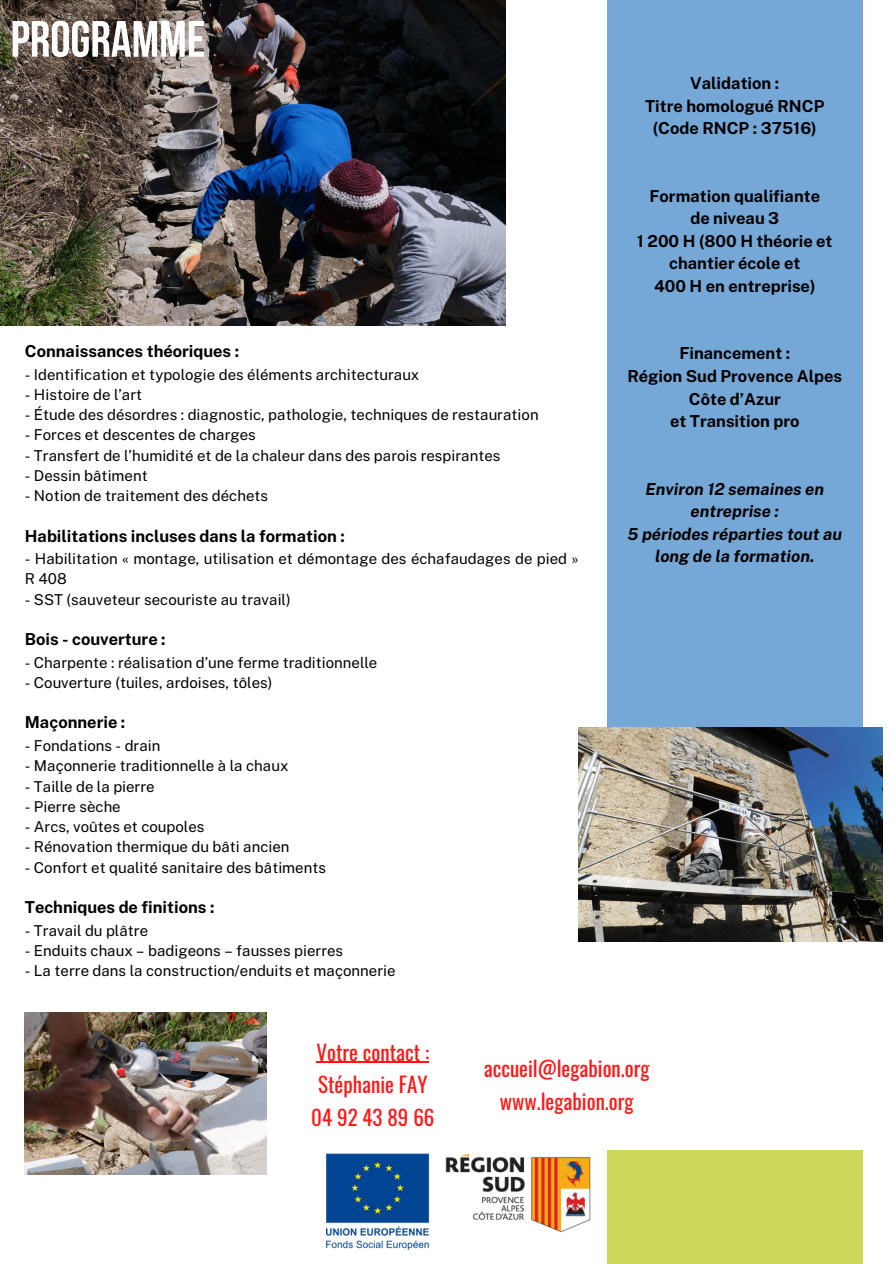
<style>
.page{position:relative;width:894px;height:1264px;background:#fff}
.page>*{position:absolute;margin:0;border:0;box-sizing:border-box;transform-origin:0 0}
.t1{font:51px "Bebas Neue Cyrillic";color:#fff}
.t2{font:21px/32.7px "Oswald";color:#ff1616;text-align:center}
.t3{font:700 16.5px/22.5px "Public Sans";color:#000;text-align:center}
.t4{font:italic 700 16.5px/22.5px "Public Sans";color:#000;text-align:center}
.t5{font:15px/20.2px "Public Sans";color:#000}
</style>
<div class="page">
<img style="left:0;top:0;width:505px;height:325px">
<div style="left:606px;top:0;width:256px;height:941px;background:#75a7d7"></div>
<img style="left:25px;top:1012px;width:242px;height:162px">
<img style="left:578px;top:727px;width:304px;height:214px">
<div style="left:606px;top:1150px;width:256px;height:113px;background:#cdd75a"></div>
<img style="left:326px;top:1153px;width:265px;height:96px">
<hr style="left:316px;top:1061px;width:113px;height:1px;background:#ff1616">
<h2 class="t1" style="left:11px;top:18px;width:196px">PROGRAMME</h2>
<p class="t3" style="left:25px;top:340px;width:216px">Connaissances théoriques :</p>
<p class="t5" style="left:25px;top:364px;width:396px">- Identification et typologie des éléments architecturaux</p>
<p class="t5" style="left:25px;top:384px;width:119px">- Histoire de l’art</p>
<p class="t5" style="left:25px;top:404px;width:515px">- Étude des désordres : diagnostic, pathologie, techniques de restauration</p>
<p class="t5" style="left:25px;top:425px;width:232px">- Forces et descentes de charges</p>
<p class="t5" style="left:25px;top:445px;width:477px">- Transfert de l’humidité et de la chaleur dans des parois respirantes</p>
<p class="t5" style="left:25px;top:465px;width:124px">- Dessin bâtiment</p>
<p class="t5" style="left:25px;top:485px;width:245px">- Notion de traitement des déchets</p>
<p class="t3" style="left:25px;top:524px;width:321px">Habilitations incluses dans la formation :</p>
<p class="t5" style="left:25px;top:548px;width:555px">- Habilitation « montage, utilisation et démontage des échafaudages de pied »<br>R 408</p>
<p class="t5" style="left:25px;top:589px;width:267px">- SST (sauveteur secouriste au travail)</p>
<p class="t3" style="left:25px;top:628px;width:142px">Bois - couverture :</p>
<p class="t5" style="left:25px;top:652px;width:354px">- Charpente : réalisation d’une ferme traditionnelle</p>
<p class="t5" style="left:25px;top:672px;width:249px">- Couverture (tuiles, ardoises, tôles)</p>
<p class="t3" style="left:25px;top:711px;width:102px">Maçonnerie :</p>
<p class="t5" style="left:25px;top:735px;width:137px">- Fondations - drain</p>
<p class="t5" style="left:25px;top:755px;width:265px">- Maçonnerie traditionnelle à la chaux</p>
<p class="t5" style="left:25px;top:776px;width:131px">- Taille de la pierre</p>
<p class="t5" style="left:25px;top:796px;width:97px">- Pierre sèche</p>
<p class="t5" style="left:25px;top:816px;width:181px">- Arcs, voûtes et coupoles</p>
<p class="t5" style="left:25px;top:836px;width:266px">- Rénovation thermique du bâti ancien</p>
<p class="t5" style="left:25px;top:857px;width:303px">- Confort et qualité sanitaire des bâtiments</p>
<p class="t3" style="left:25px;top:895px;width:191px">Techniques de finitions :</p>
<p class="t5" style="left:25px;top:920px;width:125px">- Travail du plâtre</p>
<h3 class="t5" style="left:25px;top:940px;width:320px">- Enduits chaux – badigeons – fausses pierres</h3>
<h3 class="t5" style="left:25px;top:960px;width:372px">- La terre dans la construction/enduits et maçonnerie</h3>
<h3 class="t3" style="left:645px;top:72px;width:181px">Validation :<br>Titre homologué RNCP (Code RNCP : 37516)</h3>
<h3 class="t3" style="left:636px;top:185px;width:197px">Formation qualifiante<br>de niveau 3<br>1 200 H (800 H théorie et chantier école et<br>400 H en entreprise)</h3>
<p class="t3" style="left:627px;top:342px;width:216px">Financement :<br>Région Sud Provence Alpes<br>Côte d’Azur<br>et Transition pro</p>
<p class="t4" style="left:627px;top:477px;width:216px">Environ 12 semaines en entreprise :<br>5 périodes réparties tout au long de la formation.</p>
<h2 class="t2" style="left:311px;top:1034px;width:125px">Votre contact :<br>Stéphanie FAY<br>04 92 43 89 66</h2>
<p class="t2" style="left:483px;top:1051px;width:167px">accueil@legabion.org www.legabion.org</p>
</div>
